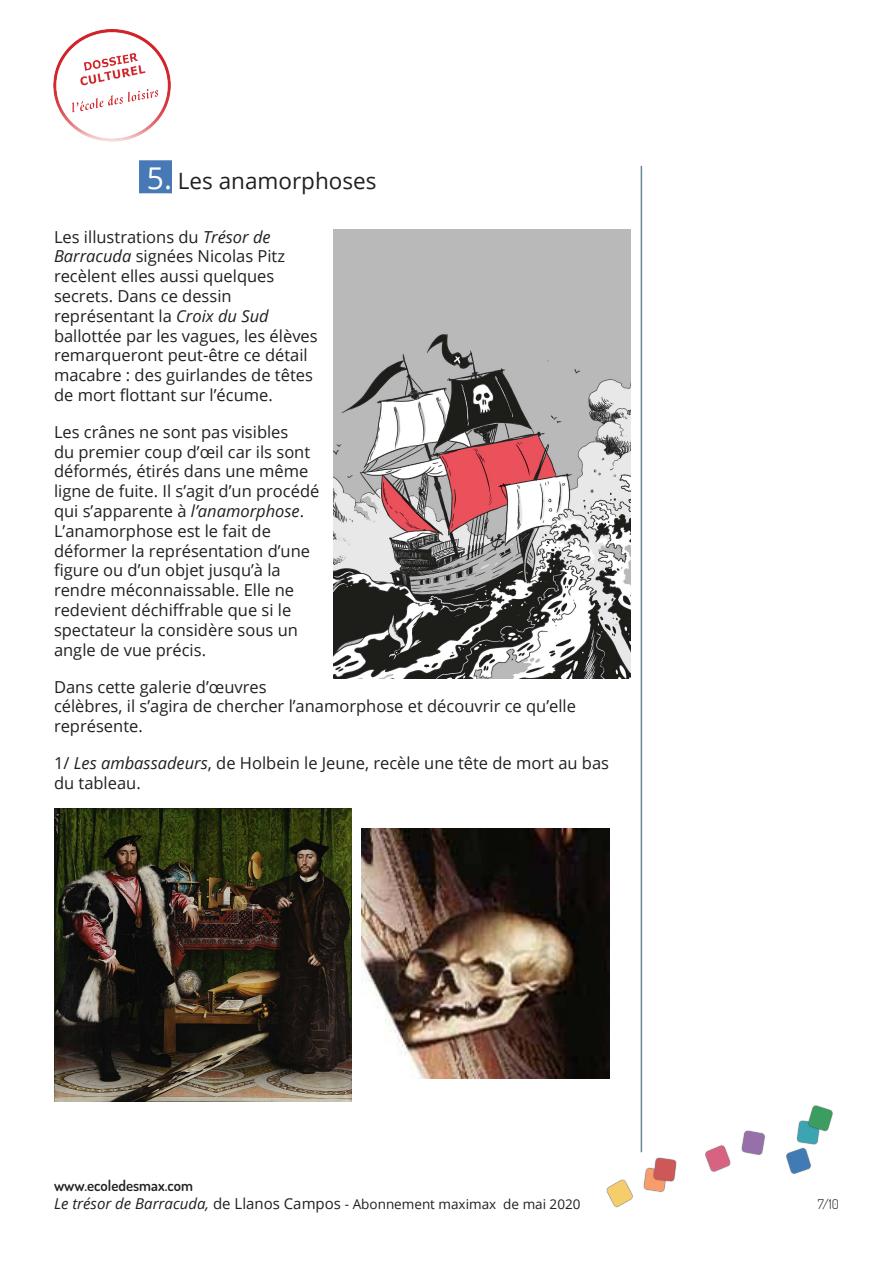
<style>
.page{position:relative;width:893px;height:1263px;background:#fff}
.page>*{position:absolute;margin:0;border:0;box-sizing:border-box;transform-origin:0 0}
.Titre_1{font:22.5px "Open Sans";color:#231f20}
.Texte_courant{font:16.5px/19.8px "Open Sans";color:#231f20}
.Texte_courant_sans_m{font:16.5px/19.8px "Open Sans";color:#231f20}
.t1{font:600 15px "Dosis";color:#231f20}
.t2{font:13.5px "Open Sans";color:#231f20}
.t3{font:300 13.5px "Dosis";color:#231f20}
.s1{font-size:30px;color:#fff}
.s2{font-style:italic}
.s3{font-style:italic;font-size:15px}
.s4{font-size:15px}
</style>
<div class="page">
<img style="left:54px;top:29px;width:116px;height:112px">
<hr style="left:641px;top:166px;width:1px;height:986px;background:#698a94">
<img style="left:606px;top:1100px;width:227px;height:107px">
<div style="left:139px;top:160px;width:33px;height:33px;background:#4679b5"></div>
<img style="left:361px;top:828px;width:248px;height:251px">
<img style="left:54px;top:808px;width:298px;height:293px">
<img style="left:333px;top:230px;width:297px;height:449px">
<p class="Titre_1" style="left:147px;top:165px;width:231px"><span class="s1">5.</span> Les anamorphoses</p>
<p class="Texte_courant" style="left:54px;top:226px;width:265px">Les illustrations du <span class="s2">Trésor de<br>Barracuda</span> signées Nicolas Pitz recèlent elles aussi quelques secrets. Dans ce dessin représentant la <span class="s2">Croix du Sud </span>ballottée par les vagues, les élèves remarqueront peut-être ce détail macabre : des guirlandes de têtes de mort flottant sur l’écume.</p>
<p class="Texte_courant_sans_m" style="left:54px;top:421px;width:267px">Les crânes ne sont pas visibles<br>du premier coup d’œil car ils sont déformés, étirés dans une même ligne de fuite. Il s’agit d’un procédé qui s’apparente à <span class="s2">l’anamorphose</span>.</p>
<p class="Texte_courant" style="left:54px;top:520px;width:258px">L’anamorphose est le fait de déformer la représentation d’une figure ou d’un objet jusqu’à la rendre méconnaissable. Elle ne redevient déchiffrable que si le spectateur la considère sous un angle de vue précis.</p>
<p class="Texte_courant" style="left:54px;top:676px;width:523px">Dans cette galerie d’œuvres<br>célèbres, il s’agira de chercher l’anamorphose et découvrir ce qu’elle représente.</p>
<p class="Texte_courant" style="left:54px;top:753px;width:557px">1/ <span class="s2">Les ambassadeurs</span>, de Holbein le Jeune, recèle une tête de mort au bas du tableau.</p>
<p class="t1" style="left:54px;top:1176px;width:141px">www.ecoledesmax.com</p>
<p class="t2" style="left:54px;top:1195px;width:528px"><span class="s3">Le trésor de Barracuda,</span> <span class="s4">de Llanos Campos</span> - Abonnement maximax de mai 2020</p>
<p class="t3" style="left:818px;top:1195px;width:23px">7/10</p>
</div>
